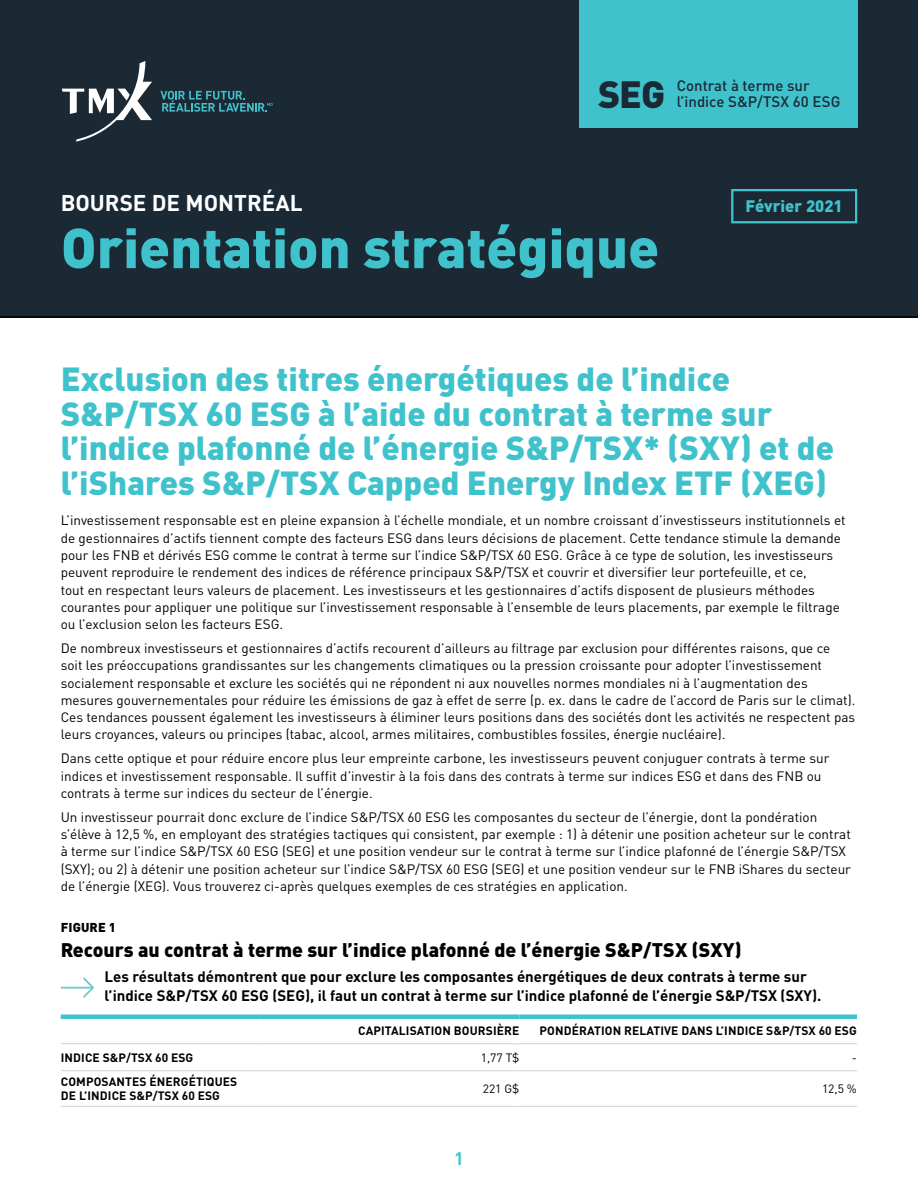
<style>
.page{position:relative;width:918px;height:1188px;background:#fff}
.page>*{position:absolute;margin:0;border:0;box-sizing:border-box;transform-origin:0 0}
.t1{font:900 55.5px "DIN Pro";color:#40c2cc}
.t2{font:900 37.5px "DIN Pro";color:#1b2935}
.t3{font:900 33px/34.5px "DIN Pro";color:#40c2cc}
.t4{font:700 22.5px "DIN Pro";color:#fff}
.t5{font:900 19.5px "DIN Pro";color:#000}
.t6{font:700 18px "DIN Pro";color:#40c2cc}
.t7{font:900 16.5px "DIN Pro";color:#40c2cc}
.t8{font:700 15px/18.8px "DIN Pro";color:#000}
.t9{font:500 15px/16.5px "DIN Pro";color:#1b2935}
.t10{font:13.5px/17.2px "DIN Pro";color:#000}
.t11{font:900 12.75px "DIN Pro";letter-spacing:.01em;color:#000}
.t12{font:700 12px/14.4px "DIN Pro";letter-spacing:.01em;color:#000}
.t13{font:12px "DIN Pro";color:#000}
</style>
<div class="page">
<div style="left:0;top:0;width:918px;height:318px;background:#1b2935"></div>
<div style="left:731px;top:189px;width:126px;height:34px;border:2px solid #40c2cc"></div>
<hr style="left:61px;top:1043px;width:199px;height:1px;background:#cad6dd">
<hr style="left:260px;top:1043px;width:259px;height:1px;background:#cad6dd">
<hr style="left:519px;top:1043px;width:338px;height:1px;background:#cad6dd">
<hr style="left:61px;top:1070px;width:199px;height:1px;background:#cad6dd">
<hr style="left:260px;top:1070px;width:259px;height:1px;background:#cad6dd">
<hr style="left:519px;top:1070px;width:338px;height:1px;background:#cad6dd">
<hr style="left:61px;top:1106px;width:199px;height:1px;background:#cad6dd">
<hr style="left:260px;top:1106px;width:259px;height:1px;background:#cad6dd">
<hr style="left:519px;top:1106px;width:338px;height:1px;background:#cad6dd">
<div style="left:61px;top:1014px;width:199px;height:5px;background:#40c2cc"></div>
<div style="left:260px;top:1014px;width:259px;height:5px;background:#40c2cc"></div>
<div style="left:519px;top:1014px;width:338px;height:5px;background:#40c2cc"></div>
<div style="left:579px;top:0;width:278px;height:127px;background:#40c2cc"></div>
<svg style="left:61px;top:978px;width:33px;height:20px"></svg>
<svg style="left:62px;top:61px;width:90px;height:81px"></svg>
<svg style="left:160px;top:91px;width:113px;height:21px;background:#265964"></svg>
<h2 class="t2" style="left:598px;top:64px;width:69px">SEG</h2>
<p class="t9" style="left:677px;top:76px;width:165px">Contrat à terme sur l’indice S&amp;P/TSX 60 ESG</p>
<h3 class="t4" style="left:61px;top:185px;width:243px">BOURSE DE MONTRÉAL</h3>
<h1 class="t1" style="left:61px;top:204px;width:600px">Orientation stratégique</h1>
<p class="t7" style="left:746px;top:193px;width:99px">Février 2021</p>
<h3 class="t3" style="left:61px;top:360px;width:775px">Exclusion des titres énergétiques de l’indice S&amp;P/TSX 60 ESG à l’aide du contrat à terme sur l’indice plafonné de l’énergie S&amp;P/TSX* (SXY) et de l’iShares S&amp;P/TSX Capped Energy Index ETF (XEG)</h3>
<p class="t10" style="left:61px;top:511px;width:786px">L’investissement responsable est en pleine expansion à l’échelle mondiale, et un nombre croissant d’investisseurs institutionnels et de gestionnaires d’actifs tiennent compte des facteurs ESG dans leurs décisions de placement. Cette tendance stimule la demande pour les FNB et dérivés ESG comme le contrat à terme sur l’indice S&amp;P/TSX 60 ESG. Grâce à ce type de solution, les investisseurs peuvent reproduire le rendement des indices de référence principaux S&amp;P/TSX et couvrir et diversifier leur portefeuille, et ce,<br>tout en respectant leurs valeurs de placement. Les investisseurs et les gestionnaires d’actifs disposent de plusieurs méthodes courantes pour appliquer une politique sur l’investissement responsable à l’ensemble de leurs placements, par exemple le filtrage ou l’exclusion selon les facteurs ESG.</p>
<p class="t10" style="left:61px;top:639px;width:796px">De nombreux investisseurs et gestionnaires d’actifs recourent d’ailleurs au filtrage par exclusion pour différentes raisons, que ce soit les préoccupations grandissantes sur les changements climatiques ou la pression croissante pour adopter l’investissement socialement responsable et exclure les sociétés qui ne répondent ni aux nouvelles normes mondiales ni à l’augmentation des mesures gouvernementales pour réduire les émissions de gaz à effet de serre (p. ex. dans le cadre de l’accord de Paris sur le climat).<br>Ces tendances poussent également les investisseurs à éliminer leurs positions dans des sociétés dont les activités ne respectent pas leurs croyances, valeurs ou principes (tabac, alcool, armes militaires, combustibles fossiles, énergie nucléaire).</p>
<p class="t10" style="left:61px;top:749px;width:770px">Dans cette optique et pour réduire encore plus leur empreinte carbone, les investisseurs peuvent conjuguer contrats à terme sur indices et investissement responsable. Il suffit d’investir à la fois dans des contrats à terme sur indices ESG et dans des FNB ou contrats à terme sur indices du secteur de l’énergie.</p>
<p class="t10" style="left:61px;top:807px;width:792px">Un investisseur pourrait donc exclure de l’indice S&amp;P/TSX 60 ESG les composantes du secteur de l’énergie, dont la pondération s’élève à 12,5 %, en employant des stratégies tactiques qui consistent, par exemple : 1) à détenir une position acheteur sur le contrat à terme sur l’indice S&amp;P/TSX 60 ESG (SEG) et une position vendeur sur le contrat à terme sur l’indice plafonné de l’énergie S&amp;P/TSX (SXY); ou 2) à détenir une position acheteur sur l’indice S&amp;P/TSX 60 ESG (SEG) et une position vendeur sur le FNB iShares du secteur de l’énergie (XEG). Vous trouverez ci-après quelques exemples de ces stratégies en application.</p>
<p class="t11" style="left:61px;top:917px;width:57px">FIGURE 1</p>
<h3 class="t5" style="left:61px;top:934px;width:682px">Recours au contrat à terme sur l’indice plafonné de l’énergie S&amp;P/TSX (SXY)</h3>
<p class="t8" style="left:105px;top:967px;width:718px">Les résultats démontrent que pour exclure les composantes énergétiques de deux contrats à terme sur l’indice S&amp;P/TSX 60 ESG (SEG), il faut un contrat à terme sur l’indice plafonné de l’énergie S&amp;P/TSX (SXY).</p>
<p class="t12" style="left:358px;top:1023px;width:163px">CAPITALISATION BOURSIÈRE</p>
<p class="t12" style="left:540px;top:1023px;width:319px">PONDÉRATION RELATIVE DANS L’INDICE S&amp;P/TSX 60 ESG</p>
<p class="t12" style="left:61px;top:1050px;width:134px">INDICE S&amp;P/TSX 60 ESG</p>
<p class="t13" style="left:481px;top:1048px;width:40px">1,77 T$</p>
<p class="t13" style="left:852px;top:1048px;width:7px">-</p>
<p class="t12" style="left:61px;top:1074px;width:178px">COMPOSANTES ÉNERGÉTIQUES<br>DE L’INDICE S&amp;P/TSX 60 ESG</p>
<p class="t13" style="left:483px;top:1080px;width:38px">221 G$</p>
<p class="t13" style="left:822px;top:1080px;width:36px">12,5 %</p>
<h3 class="t6" style="left:454px;top:1144px;width:11px">1</h3>
</div>
